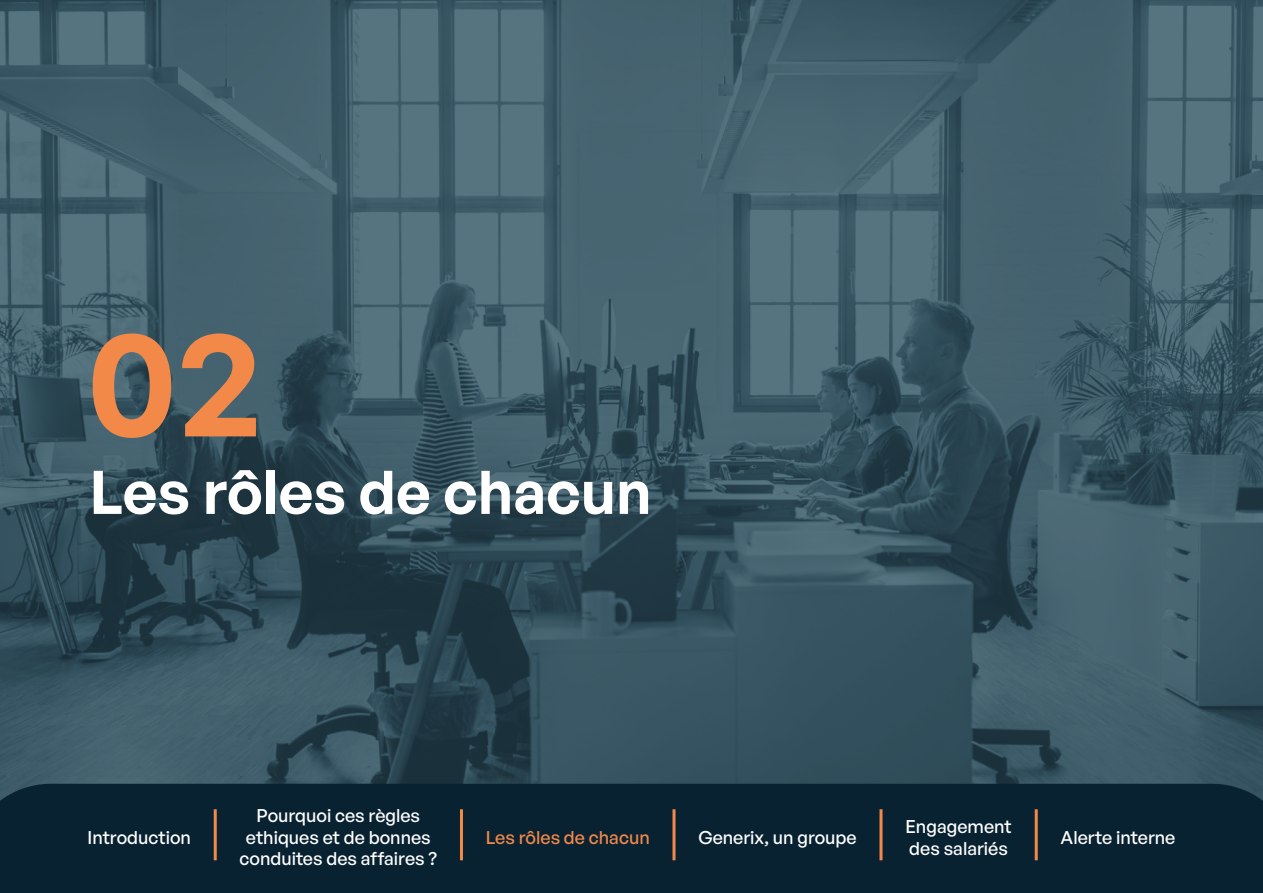
<style>
.page{position:relative;width:1263px;height:893px;background:#fff}
.page>*{position:absolute;margin:0;border:0;box-sizing:border-box;transform-origin:0 0}
.t1{font:600 150px "General Sans";color:#f38949}
.t2{font:600 60px "General Sans";color:#fff}
.t3{font:500 18px/21.6px "General Sans";color:#fff;text-align:center}
.t4{font:500 18px "General Sans";color:#f38949}
</style>
<div class="page">
<img style="left:0;top:0;width:1263px;height:784px">
<div style="left:0;top:784px;width:1263px;height:109px;background:#092232"></div>
<hr style="left:460px;top:809px;width:3px;height:51px;background:#f38949">
<hr style="left:672px;top:809px;width:3px;height:51px;background:#f38949">
<hr style="left:214px;top:809px;width:3px;height:51px;background:#f38949">
<hr style="left:879px;top:809px;width:3px;height:51px;background:#f38949">
<hr style="left:1035px;top:809px;width:3px;height:51px;background:#f38949">
<h1 class="t1" style="left:86px;top:286px;width:177px">02</h1>
<h2 class="t2" style="left:89px;top:454px;width:564px">Les rôles de chacun</h2>
<p class="t3" style="left:88px;top:826px;width:105px">Introduction</p>
<p class="t3" style="left:240px;top:804px;width:199px">Pourquoi ces règles ethiques et de bonnes conduites des affaires ?</p>
<p class="t4" style="left:486px;top:826px;width:165px">Les rôles de chacun</p>
<p class="t3" style="left:905px;top:815px;width:108px;text-align:left">Engagement des salariés</p>
<p class="t3" style="left:698px;top:826px;width:160px">Generix, un groupe</p>
<p class="t3" style="left:1060px;top:826px;width:116px">Alerte interne</p>
</div>
